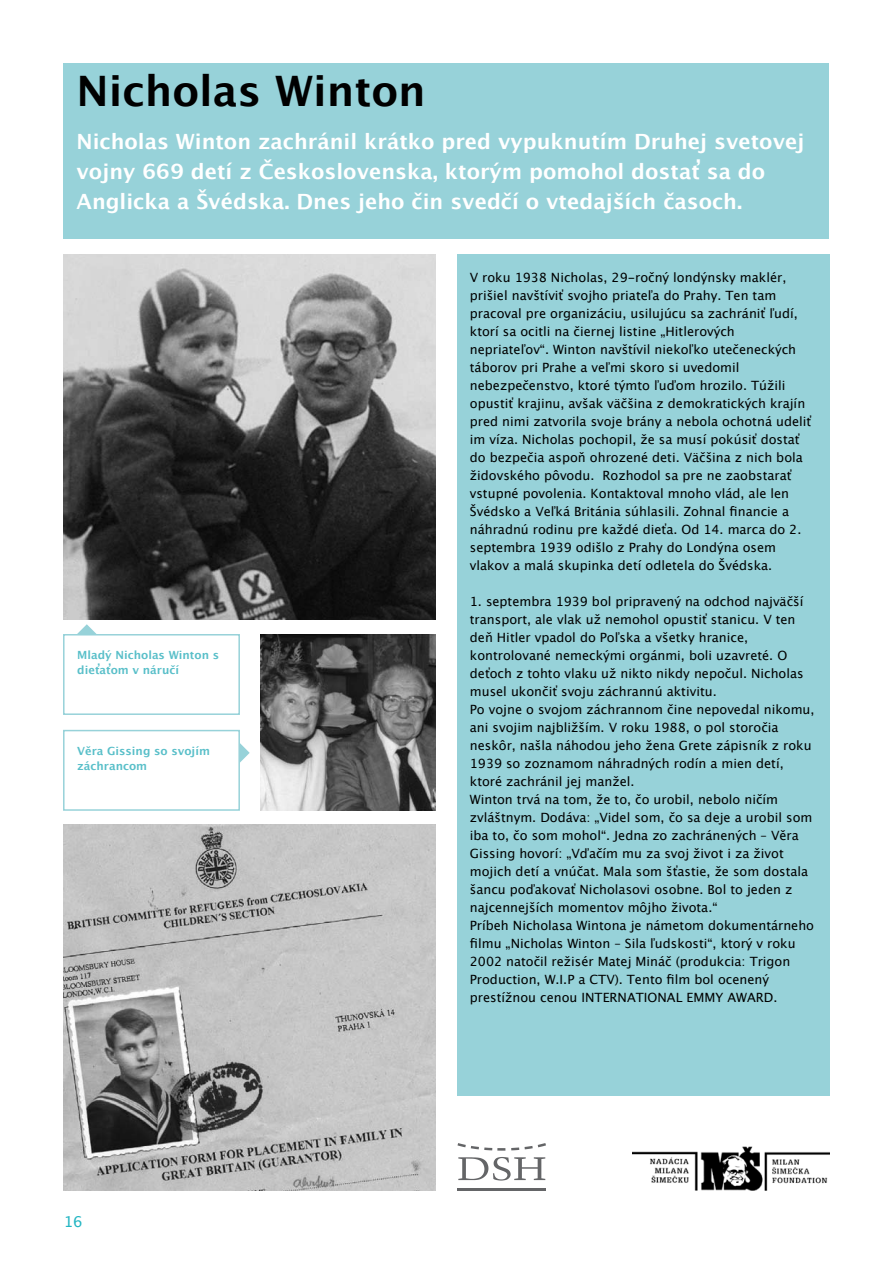
<style>
.page{position:relative;width:893px;height:1263px;background:#fff}
.page>*{position:absolute;margin:0;border:0;box-sizing:border-box;transform-origin:0 0}
.t1{font:700 42px "Lucida Grande";color:#000}
.t2{font:700 21px/30px "Lucida Grande";color:#fff}
.t3{font:15px "Lucida Grande";color:#22b5c2}
.t4{font:12.75px/18px "Lucida Grande";color:#000}
.t5{font:700 11.25px/15px "Lucida Grande";color:#59bfc9}
</style>
<div class="page">
<div style="left:64px;top:64px;width:765px;height:175px;background:#97d2d9"></div>
<div style="left:457px;top:254px;width:372px;height:841px;background:#97d2d9"></div>
<img style="left:64px;top:254px;width:372px;height:366px">
<img style="left:64px;top:825px;width:372px;height:366px">
<img style="left:260px;top:635px;width:176px;height:175px">
<div style="left:63px;top:634px;width:177px;height:81px;border:2px solid #97d2d9"></div>
<div style="left:63px;top:730px;width:177px;height:81px;border:2px solid #97d2d9"></div>
<svg style="left:77px;top:624px;width:20px;height:11px"></svg>
<svg style="left:239px;top:742px;width:11px;height:21px"></svg>
<svg style="left:458px;top:1157px;width:87px;height:23px"></svg>
<svg style="left:457px;top:1143px;width:48px;height:8px"></svg>
<svg style="left:511px;top:1147px;width:8px;height:3px"></svg>
<svg style="left:525px;top:1143px;width:21px;height:6px"></svg>
<hr style="left:457px;top:1188px;width:89px;height:2px;background:#646567">
<img style="left:632px;top:1146px;width:197px;height:45px">
<h1 class="t1" style="left:77px;top:67px;width:351px">Nicholas Winton</h1>
<h2 class="t2" style="left:77px;top:127px;width:729px">Nicholas Winton zachránil krátko pred vypuknutím Druhej svetovej vojny 669 detí z Československa, ktorým pomohol dostať sa do<br>Anglicka a Švédska. Dnes jeho čin svedčí o vtedajších časoch.</h2>
<p class="t5" style="left:77px;top:648px;width:143px">Mladý Nicholas Winton s dieťaťom v náručí</p>
<p class="t5" style="left:77px;top:744px;width:134px">Věra Gissing so svojím záchrancom</p>
<p class="t3" style="left:64px;top:1213px;width:20px">16</p>
<p class="t4" style="left:470px;top:269px;width:343px">V roku 1938 Nicholas, 29-ročný londýnsky maklér, prišiel navštíviť svojho priateľa do Prahy. Ten tam pracoval pre organizáciu, usilujúcu sa zachrániť ľudí, ktorí sa ocitli na čiernej listine „Hitlerových nepriateľov“. Winton navštívil niekoľko utečeneckých táborov pri Prahe a veľmi skoro si uvedomil nebezpečenstvo, ktoré týmto ľuďom hrozilo. Túžili opustiť krajinu, avšak väčšina z demokratických krajín pred nimi zatvorila svoje brány a nebola ochotná udeliť im víza. Nicholas pochopil, že sa musí pokúsiť dostať do bezpečia aspoň ohrozené deti. Väčšina z nich bola židovského pôvodu. Rozhodol sa pre ne zaobstarať vstupné povolenia. Kontaktoval mnoho vlád, ale len Švédsko a Veľká Británia súhlasili. Zohnal financie a náhradnú rodinu pre každé dieťa. Od 14. marca do 2. septembra 1939 odišlo z Prahy do Londýna osem vlakov a malá skupinka detí odletela do Švédska.</p>
<p class="t4" style="left:470px;top:593px;width:346px">1. septembra 1939 bol pripravený na odchod najväčší transport, ale vlak už nemohol opustiť stanicu. V ten deň Hitler vpadol do Poľska a všetky hranice, kontrolované nemeckými orgánmi, boli uzavreté. O deťoch z tohto vlaku už nikto nikdy nepočul. Nicholas musel ukončiť svoju záchrannú aktivitu.<br>Po vojne o svojom záchrannom čine nepovedal nikomu, ani svojim najbližším. V roku 1988, o pol storočia neskôr, našla náhodou jeho žena Grete zápisník z roku 1939 so zoznamom náhradných rodín a mien detí, ktoré zachránil jej manžel.<br>Winton trvá na tom, že to, čo urobil, nebolo ničím zvláštnym. Dodáva: „Videl som, čo sa deje a urobil som iba to, čo som mohol“. Jedna zo zachránených – Věra Gissing hovorí: „Vďačím mu za svoj život i za život mojich detí a vnúčat. Mala som šťastie, že som dostala šancu poďakovať Nicholasovi osobne. Bol to jeden z najcennejších momentov môjho života.“<br>Príbeh Nicholasa Wintona je námetom dokumentárneho filmu „Nicholas Winton – Sila ľudskosti“, ktorý v roku 2002 natočil režisér Matej Mináč (produkcia: Trigon Production, W.I.P a CTV). Tento film bol ocenený prestížnou cenou INTERNATIONAL EMMY AWARD.</p>
</div>
